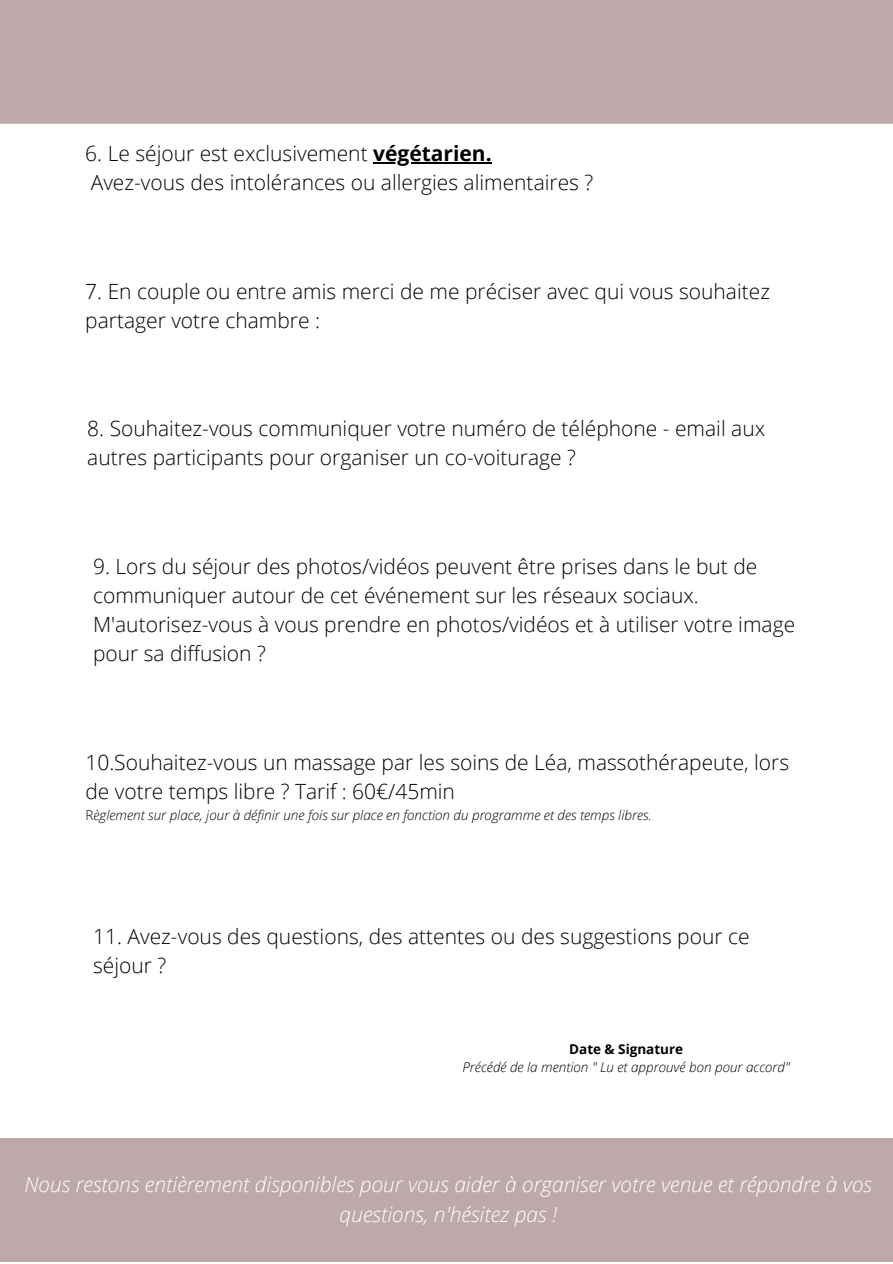
<style>
.page{position:relative;width:893px;height:1264px;background:#fff}
.page>*{position:absolute;margin:0;border:0;box-sizing:border-box;transform-origin:0 0}
.t1{font:300 21px/29.2px "Open Sans";color:#000}
.t2{font:italic 300 21px/29.2px "Open Sans";color:#fff;text-align:center}
.t3{font:italic 300 13.5px "Open Sans";color:#000}
.t4{font:700 13.5px "Open Sans";color:#000}
.s1{font-weight:700}
.s2{font-style:normal}
</style>
<div class="page">
<div style="left:0;top:1138px;width:892px;height:124px;background:#bea9aa"></div>
<hr style="left:373px;top:162px;width:118px;height:1px;background:#000">
<div style="left:0;top:0;width:892px;height:124px;background:#bea9aa"></div>
<p class="t1" style="left:85px;top:138px;width:408px">6. Le séjour est exclusivement <span class="s1">végétarien.</span></p>
<p class="t1" style="left:91px;top:167px;width:504px">Avez-vous des intolérances ou allergies alimentaires ?</p>
<p class="t1" style="left:85px;top:276px;width:686px">7. En couple ou entre amis merci de me préciser avec qui vous souhaitez partager votre chambre :</p>
<p class="t1" style="left:87px;top:413px;width:679px">8. Souhaitez-vous communiquer votre numéro de téléphone - email aux autres participants pour organiser un co-voiturage ?</p>
<p class="t1" style="left:93px;top:551px;width:665px">9. Lors du séjour des photos/vidéos peuvent être prises dans le but de communiquer autour de cet événement sur les réseaux sociaux.</p>
<p class="t1" style="left:93px;top:609px;width:703px">M'autorisez-vous à vous prendre en photos/vidéos et à utiliser votre image pour sa diffusion ?</p>
<p class="t1" style="left:85px;top:746px;width:705px">10.Souhaitez-vous un massage par les soins de Léa, massothérapeute, lors de votre temps libre ? Tarif : 60€/45min</p>
<p class="t3" style="left:85px;top:805px;width:568px"><span class="s2">R</span>èglement sur place, jour à définir une fois sur place en fonction du programme et des temps libres.</p>
<p class="t1" style="left:93px;top:921px;width:657px">11. Avez-vous des questions, des attentes ou des suggestions pour ce séjour ?</p>
<p class="t4" style="left:569px;top:1039px;width:115px">Date &amp; Signature</p>
<p class="t3" style="left:462px;top:1057px;width:329px">Précédé de la mention " Lu et approuvé bon pour accord"</p>
<p class="t2" style="left:25px;top:1169px;width:848px">Nous restons entièrement disponibles pour vous aider à organiser votre venue et répondre à vos questions, n'hésitez pas !</p>
</div>
